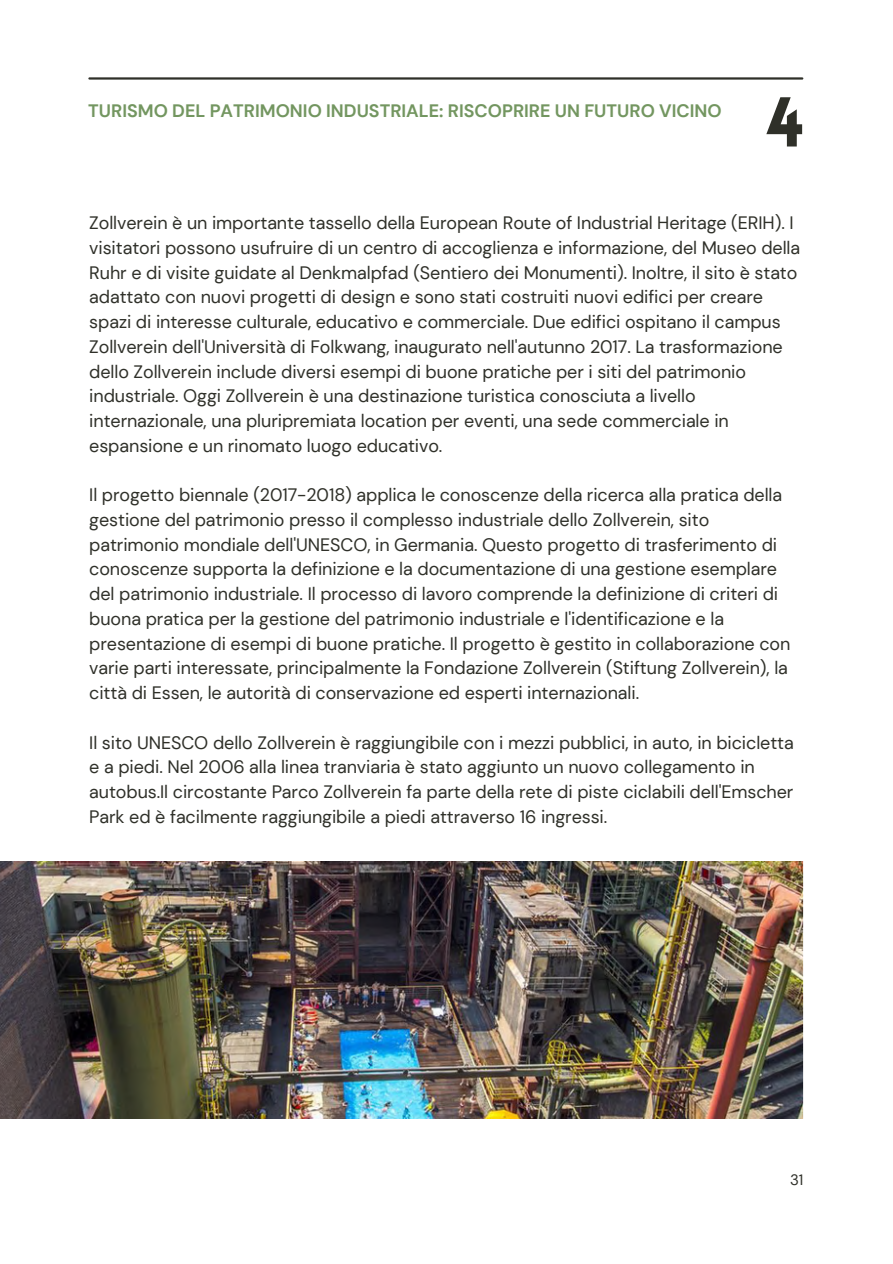
<style>
.page{position:relative;width:893px;height:1264px;background:#fff}
.page>*{position:absolute;margin:0;border:0;box-sizing:border-box;transform-origin:0 0}
.t1{font:900 69px "Lovelo";color:#2f3029}
.t2{font:18px/24.8px "DM Sans";letter-spacing:-.005em;color:#2f3029}
.t3{font:700 18px "DM Sans";color:#739660}
.t4{font:15px "DM Sans";color:#2f3029}
</style>
<div class="page">
<hr style="left:89px;top:77px;width:713px;height:3px;background:#2f3029">
<img style="left:0;top:862px;width:803px;height:256px">
<p class="t3" style="left:88px;top:99px;width:635px">TURISMO DEL PATRIMONIO INDUSTRIALE: RISCOPRIRE UN FUTURO VICINO</p>
<p class="t1" style="left:766px;top:95px;width:39px">4</p>
<p class="t2" style="left:89px;top:210px;width:712px">Zollverein è un importante tassello della European Route of Industrial Heritage (ERIH). I visitatori possono usufruire di un centro di accoglienza e informazione, del Museo della Ruhr e di visite guidate al Denkmalpfad (Sentiero dei Monumenti). Inoltre, il sito è stato adattato con nuovi progetti di design e sono stati costruiti nuovi edifici per creare spazi di interesse culturale, educativo e commerciale. Due edifici ospitano il campus Zollverein dell'Università di Folkwang, inaugurato nell'autunno 2017. La trasformazione dello Zollverein include diversi esempi di buone pratiche per i siti del patrimonio industriale. Oggi Zollverein è una destinazione turistica conosciuta a livello internazionale, una pluripremiata location per eventi, una sede commerciale in espansione e un rinomato luogo educativo.</p>
<p class="t2" style="left:89px;top:482px;width:702px">Il progetto biennale (2017-2018) applica le conoscenze della ricerca alla pratica della gestione del patrimonio presso il complesso industriale dello Zollverein, sito patrimonio mondiale dell'UNESCO, in Germania. Questo progetto di trasferimento di conoscenze supporta la definizione e la documentazione di una gestione esemplare del patrimonio industriale. Il processo di lavoro comprende la definizione di criteri di buona pratica per la gestione del patrimonio industriale e l'identificazione e la presentazione di esempi di buone pratiche. Il progetto è gestito in collaborazione con varie parti interessate, principalmente la Fondazione Zollverein (Stiftung Zollverein), la città di Essen, le autorità di conservazione ed esperti internazionali.</p>
<p class="t2" style="left:89px;top:730px;width:706px">Il sito UNESCO dello Zollverein è raggiungibile con i mezzi pubblici, in auto, in bicicletta e a piedi. Nel 2006 alla linea tranviaria è stato aggiunto un nuovo collegamento in autobus.Il circostante Parco Zollverein fa parte della rete di piste ciclabili dell'Emscher Park ed è facilmente raggiungibile a piedi attraverso 16 ingressi.</p>
<p class="t4" style="left:790px;top:1170px;width:15px">31</p>
</div>
